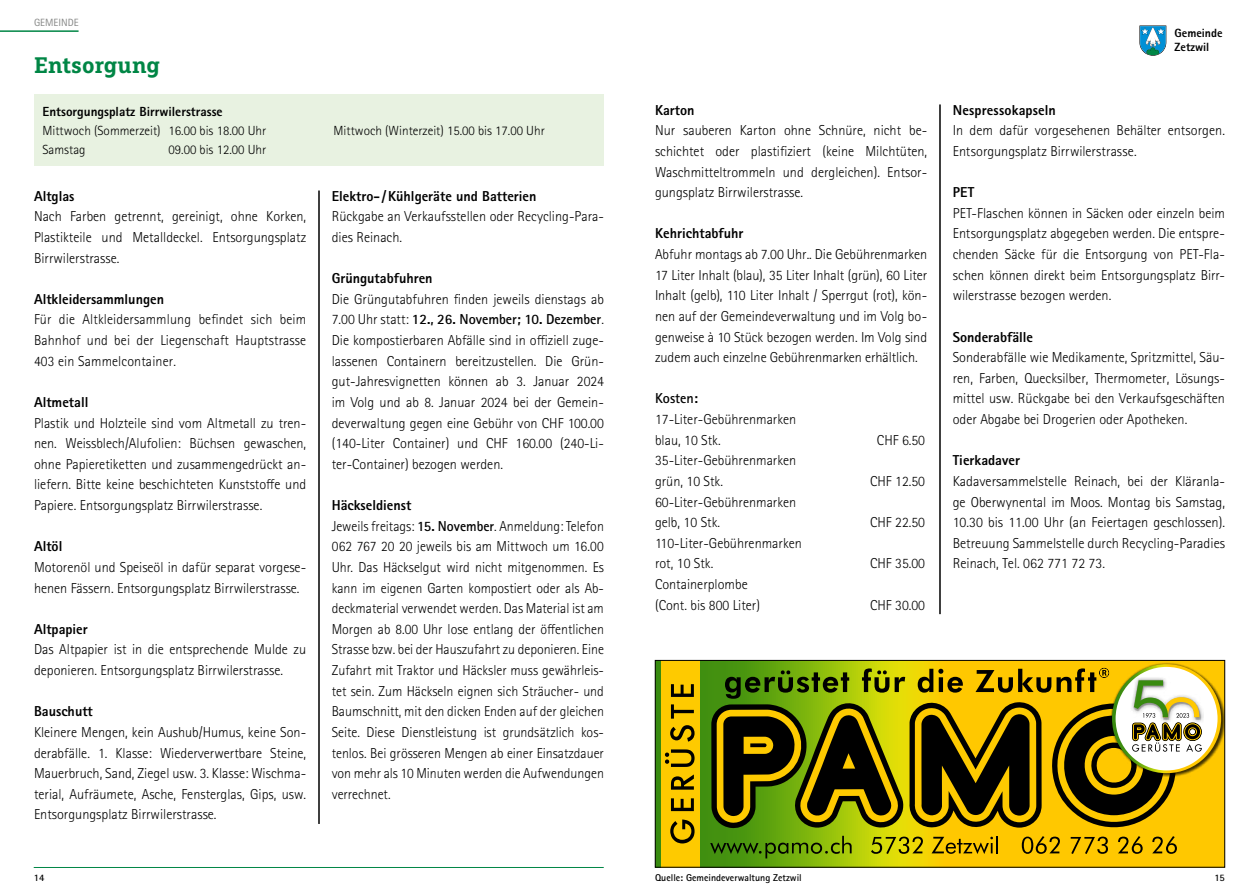
<style>
.page{position:relative;width:1259px;height:893px;background:#fff}
.page>*{position:absolute;margin:0;border:0;box-sizing:border-box;transform-origin:0 0}
.t1{font:700 22.5px "Marselis Slab Pro";color:#008645}
.t2{font:300 14.4px/20.5px "Rotis Sans Serif Std";color:#000;text-align:justify}
.t3{font:800 14.4px "Rotis Sans Serif Std";color:#000}
.t4{font:700 14.4px "Rotis Sans Serif Std";color:#000}
.t5{font:300 13.2px "Rotis Sans Serif Std";color:#000}
.t6{font:800 13.2px "Rotis Sans Serif Std";color:#000}
.t7{font:800 11.85px/14.2px "Rotis Sans Serif Std";color:#000}
.t8{font:10.5px "Rotis Sans Serif Std";color:#868786}
.t9{font:700 9.9px "Rotis Sans Serif Std";color:#000}
.s1{font-weight:700}
.s2{font-weight:800}
</style>
<div class="page">
<div style="left:34px;top:94px;width:570px;height:72px;background:#e8f2e1"></div>
<hr style="left:319px;top:191px;width:1px;height:633px;background:#000">
<hr style="left:939px;top:105px;width:1px;height:509px;background:#000">
<hr style="left:0;top:30px;width:79px;height:2px;background:#008645">
<hr style="left:34px;top:867px;width:570px;height:1px;background:#008645">
<svg style="left:657px;top:662px;width:566px;height:203px;background:#aeb407"></svg>
<div style="left:661px;top:660px;width:39px;height:207px;background:#feca00"></div>
<svg style="left:670px;top:819px;width:24px;height:24px"></svg>
<svg style="left:671px;top:798px;width:23px;height:13px"></svg>
<svg style="left:671px;top:774px;width:23px;height:16px"></svg>
<svg style="left:665px;top:749px;width:29px;height:18px"></svg>
<svg style="left:670px;top:725px;width:24px;height:17px"></svg>
<svg style="left:671px;top:704px;width:23px;height:15px"></svg>
<svg style="left:671px;top:684px;width:23px;height:13px"></svg>
<img style="left:1110px;top:662px;width:113px;height:114px">
<svg style="left:1112px;top:664px;width:109px;height:109px"></svg>
<div style="left:1115px;top:667px;width:102px;height:103px;background:#fff;border-radius:50%"></div>
<img style="left:1201px;top:677px;width:2px;height:44px">
<svg style="left:710px;top:668px;width:491px;height:190px;background:#8b8011"></svg>
<div style="left:655px;top:660px;width:570px;height:207px;border:1px solid #000"></div>
<svg style="left:1139px;top:26px;width:27px;height:30px"></svg>
<p class="t8" style="left:34px;top:16px;width:46px">GEMEINDE</p>
<h1 class="t1" style="left:34px;top:51px;width:128px">Entsorgung</h1>
<p class="t6" style="left:43px;top:103px;width:182px">Entsorgungsplatz Birrwilerstrasse</p>
<p class="t5" style="left:43px;top:123px;width:225px">Mittwoch (Sommerzeit) 16.00 bis 18.00 Uhr</p>
<p class="t5" style="left:334px;top:123px;width:213px">Mittwoch (Winterzeit) 15.00 bis 17.00 Uhr</p>
<p class="t5" style="left:43px;top:142px;width:45px">Samstag</p>
<p class="t5" style="left:169px;top:142px;width:99px">09.00 bis 12.00 Uhr</p>
<p class="t3" style="left:34px;top:187px;width:42px">Altglas</p>
<p class="t2" style="left:34px;top:206px;width:274px">Nach Farben getrennt, gereinigt, ohne Korken, Plastikteile und Metalldeckel. Entsorgungsplatz Birrwilerstrasse.</p>
<p class="t3" style="left:34px;top:290px;width:131px">Altkleidersammlungen</p>
<p class="t2" style="left:34px;top:310px;width:274px">Für die Altkleidersammlung befindet sich beim Bahnhof und bei der Liegenschaft Hauptstrasse 403 ein Sammelcontainer.</p>
<p class="t3" style="left:34px;top:393px;width:56px">Altmetall</p>
<p class="t2" style="left:34px;top:413px;width:274px">Plastik und Holzteile sind vom Altmetall zu tren&shy;nen. Weissblech/Alufolien: Büchsen gewaschen, ohne Papieretiketten und zusammengedrückt an&shy;liefern. Bitte keine beschichteten Kunststoffe und Papiere. Entsorgungsplatz Birrwilerstrasse.</p>
<p class="t3" style="left:34px;top:537px;width:30px">Altöl</p>
<p class="t2" style="left:34px;top:557px;width:274px">Motorenöl und Speiseöl in dafür separat vorgese&shy;henen Fässern. Entsorgungsplatz Birrwilerstrasse.</p>
<p class="t3" style="left:34px;top:620px;width:55px">Altpapier</p>
<p class="t2" style="left:34px;top:640px;width:274px">Das Altpapier ist in die entsprechende Mulde zu deponieren. Entsorgungsplatz Birrwilerstrasse.</p>
<p class="t3" style="left:34px;top:702px;width:60px">Bauschutt</p>
<p class="t2" style="left:34px;top:722px;width:274px">Kleinere Mengen, kein Aushub/Humus, keine Son&shy;derabfälle. 1. Klasse: Wiederverwertbare Steine, Mauerbruch, Sand, Ziegel usw. 3. Klasse: Wischma&shy;terial, Aufräumete, Asche, Fensterglas, Gips, usw.<br>Entsorgungsplatz Birrwilerstrasse.</p>
<p class="t3" style="left:332px;top:187px;width:206px">Elektro- /Kühlgeräte und Batterien</p>
<p class="t2" style="left:332px;top:206px;width:274px">Rückgabe an Verkaufsstellen oder Recycling-Para&shy;dies Reinach.</p>
<p class="t3" style="left:332px;top:269px;width:102px">Grüngutabfuhren</p>
<p class="t2" style="left:332px;top:289px;width:274px">Die Grüngutabfuhren finden jeweils dienstags ab 7.00 Uhr statt: <span class="s1">12., 26. November; 10. Dezember</span>.<br>Die kompostierbaren Abfälle sind in offiziell zuge&shy;lassenen Containern bereitzustellen. Die Grün&shy;gut-Jahresvignetten können ab 3. Januar 2024 im Volg und ab 8. Januar 2024 bei der Gemein&shy;deverwaltung gegen eine Gebühr von CHF 100.00 (140-Liter Container) und CHF 160.00 (240-Li&shy;ter-Container) bezogen werden.</p>
<p class="t2" style="left:332px;top:495px;width:274px;text-align:left"><span class="s2">Häckseldienst<br></span>Jeweils freitags: <span class="s1">15. November</span>. Anmeldung: Telefon 062 767 20 20 jeweils bis am Mittwoch um 16.00<br>Uhr. Das Häckselgut wird nicht mitgenommen. Es kann im eigenen Garten kompostiert oder als Ab&shy;deckmaterial verwendet werden. Das Material ist am Morgen ab 8.00 Uhr lose entlang der öffentlichen Strasse bzw. bei der Hauszufahrt zu deponieren. Eine Zufahrt mit Traktor und Häcksler muss gewährleis&shy;tet sein. Zum Häckseln eignen sich Sträucher- und Baumschnitt, mit den dicken Enden auf der gleichen Seite. Diese Dienstleistung ist grundsätzlich kos&shy;tenlos. Bei grösseren Mengen ab einer Einsatzdauer von mehr als 10 Minuten werden die Aufwendungen verrechnet.</p>
<p class="t3" style="left:655px;top:101px;width:41px">Karton</p>
<p class="t2" style="left:655px;top:120px;width:274px">Nur sauberen Karton ohne Schnüre, nicht be&shy;schichtet oder plastifiziert (keine Milchtüten, Waschmitteltrommeln und dergleichen). Entsor&shy;gungsplatz Birrwilerstrasse.</p>
<p class="t3" style="left:655px;top:224px;width:90px">Kehrichtabfuhr</p>
<p class="t2" style="left:655px;top:244px;width:274px">Abfuhr montags ab 7.00 Uhr.. Die Gebührenmarken 17 Liter Inhalt (blau), 35 Liter Inhalt (grün), 60 Liter Inhalt (gelb), 110 Liter Inhalt / Sperrgut (rot), kön&shy;nen auf der Gemeindeverwaltung und im Volg bo&shy;genweise à 10 Stück bezogen werden. Im Volg sind zudem auch einzelne Gebührenmarken erhältlich.</p>
<p class="t4" style="left:655px;top:389px;width:45px">Kosten:</p>
<p class="t2" style="left:655px;top:409px;width:143px">17-Liter-Gebührenmarken blau, 10 Stk.</p>
<p class="t2" style="left:877px;top:430px;width:50px">CHF 6.50</p>
<p class="t2" style="left:655px;top:450px;width:143px">35-Liter-Gebührenmarken grün, 10 Stk.</p>
<p class="t2" style="left:655px;top:492px;width:143px">60-Liter-Gebührenmarken gelb, 10 Stk.</p>
<p class="t2" style="left:655px;top:533px;width:148px">110-Liter-Gebührenmarken rot, 10 Stk.</p>
<p class="t2" style="left:655px;top:574px;width:107px">Containerplombe (Cont. bis 800 Liter)</p>
<p class="t2" style="left:870px;top:471px;width:56px">CHF 12.50</p>
<p class="t2" style="left:870px;top:512px;width:56px">CHF 22.50</p>
<p class="t2" style="left:870px;top:553px;width:56px">CHF 35.00</p>
<p class="t2" style="left:870px;top:595px;width:56px">CHF 30.00</p>
<p class="t7" style="left:1174px;top:25px;width:50px">Gemeinde<br>Zetzwil</p>
<p class="t3" style="left:952px;top:101px;width:105px">Nespressokapseln</p>
<p class="t2" style="left:952px;top:120px;width:274px">In dem dafür vorgesehenen Behälter entsorgen.<br>Entsorgungsplatz Birrwilerstrasse.</p>
<p class="t3" style="left:952px;top:183px;width:23px">PET</p>
<p class="t2" style="left:952px;top:203px;width:274px">PET-Flaschen können in Säcken oder einzeln beim Entsorgungsplatz abgegeben werden. Die entspre&shy;chenden Säcke für die Entsorgung von PET-Fla&shy;schen können direkt beim Entsorgungsplatz Birr&shy;wilerstrasse bezogen werden.</p>
<p class="t3" style="left:952px;top:327px;width:82px">Sonderabfälle</p>
<p class="t2" style="left:952px;top:347px;width:274px">Sonderabfälle wie Medikamente, Spritzmittel, Säu&shy;ren, Farben, Quecksilber, Thermometer, Lösungs&shy;mittel usw. Rückgabe bei den Verkaufsgeschäften oder Abgabe bei Drogerien oder Apotheken.</p>
<p class="t3" style="left:952px;top:451px;width:69px">Tierkadaver</p>
<p class="t2" style="left:952px;top:471px;width:274px">Kadaversammelstelle Reinach, bei der Kläranla&shy;ge Oberwynental im Moos. Montag bis Samstag, 10.30 bis 11.00 Uhr (an Feiertagen geschlossen).<br>Betreuung Sammelstelle durch Recycling-Paradies Reinach, Tel. 062 771 72 73.</p>
<p class="t9" style="left:34px;top:871px;width:12px">14</p>
<p class="t9" style="left:655px;top:871px;width:148px">Quelle: Gemeindeverwaltung Zetzwil</p>
<p class="t9" style="left:1214px;top:871px;width:12px">15</p>
</div>
